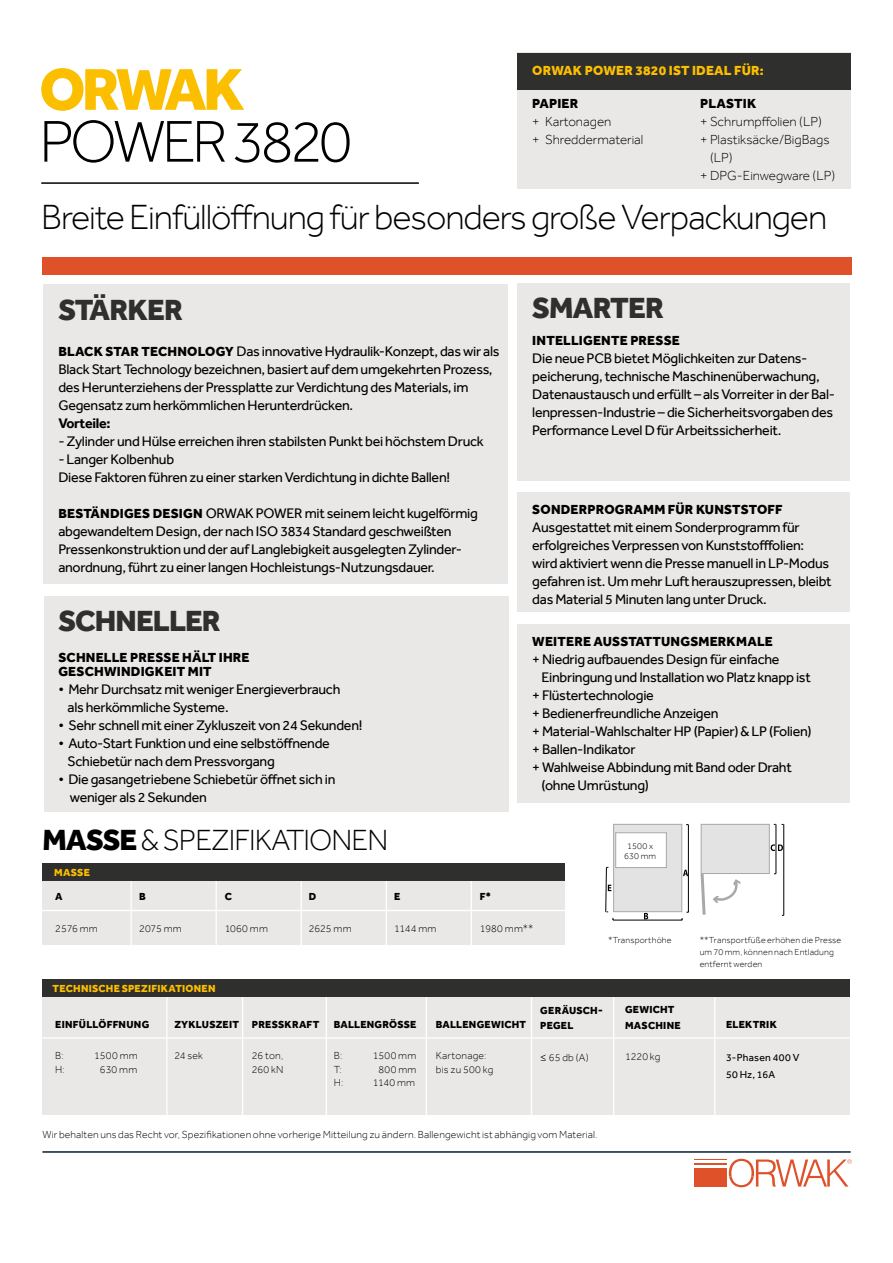
<style>
.page{position:relative;width:893px;height:1263px;background:#fff}
.page>*{position:absolute;margin:0;border:0;box-sizing:border-box;transform-origin:0 0}
.t1{font:300 60.9px "Effra";letter-spacing:-.065em;color:#000}
.t2{font:800 60.9px "Effra";letter-spacing:-.065em;color:#fcbf00}
.t3{font:300 36px "Effra";letter-spacing:-.03em;color:#000}
.t4{font:800 30px "Effra";letter-spacing:-.03em;color:#2f2f2d}
.t5{font:300 30px "Effra";letter-spacing:-.03em;color:#000}
.t6{font:14.25px/18px "Effra";letter-spacing:-.02em;color:#000}
.t7{font:700 14.25px "Effra";letter-spacing:-.02em;color:#000}
.t8{font:800 13.5px/13.5px "Effra";letter-spacing:.015em;color:#000}
.t9{font:300 13.5px/18px "Effra";color:#000}
.t10{font:800 13.5px "Effra";letter-spacing:.015em;color:#fcbf00}
.t11{font:300 10.5px/13.5px "Effra";letter-spacing:.015em;color:#000}
.t12{font:800 10.5px/15px "Effra";letter-spacing:.02em;color:#000}
.t13{font:800 10.5px "Effra";letter-spacing:.025em;color:#fcbf00}
.t14{font:10.5px/16.5px "Effra";letter-spacing:.015em;color:#000}
.t15{font:300 9px/12px "Effra";letter-spacing:.015em;color:#000}
.s1{font-weight:800;font-size:13.5px}
.s2{font-weight:800}
.s3{font-size:12px}
</style>
<div class="page">
<div style="left:694px;top:1177px;width:33px;height:9px;background:#df5129"></div>
<div style="left:694px;top:1172px;width:33px;height:5px;background:#df5129"></div>
<hr style="left:694px;top:1168px;width:33px;height:3px;background:#df5129">
<hr style="left:694px;top:1164px;width:33px;height:1px;background:#df5129">
<hr style="left:694px;top:1159px;width:33px;height:1px;background:#df5129">
<svg style="left:729px;top:1159px;width:123px;height:28px"></svg>
<svg style="left:700px;top:823px;width:84px;height:93px"></svg>
<hr style="left:688px;top:824px;width:1px;height:88px;background:#000">
<hr style="left:613px;top:920px;width:69px;height:1px;background:#000">
<div style="left:43px;top:257px;width:809px;height:17px;background:#df5129"></div>
<div style="left:517px;top:52px;width:333px;height:137px;background:#eae7e7"></div>
<div style="left:43px;top:870px;width:522px;height:75px;background:#eae7e7"></div>
<hr style="left:37px;top:910px;width:533px;height:1px;background:#fff">
<hr style="left:130px;top:852px;width:2px;height:134px;background:#fff">
<hr style="left:216px;top:852px;width:1px;height:134px;background:#fff">
<hr style="left:301px;top:852px;width:1px;height:134px;background:#fff">
<hr style="left:386px;top:852px;width:1px;height:134px;background:#fff">
<hr style="left:471px;top:852px;width:1px;height:134px;background:#fff">
<div style="left:43px;top:863px;width:522px;height:18px;background:#2f2f2d"></div>
<div style="left:518px;top:493px;width:332px;height:119px;background:#eae7e7"></div>
<hr style="left:41px;top:183px;width:378px;height:1px;background:#000">
<div style="left:517px;top:53px;width:333px;height:36px;background:#2f2f2d"></div>
<hr style="left:43px;top:1152px;width:808px;height:1px;background:#021f38">
<div style="left:43px;top:980px;width:807px;height:135px;background:#eae7e7"></div>
<hr style="left:166px;top:986px;width:2px;height:134px;background:#fff">
<hr style="left:242px;top:986px;width:1px;height:134px;background:#fff">
<hr style="left:326px;top:986px;width:1px;height:134px;background:#fff">
<hr style="left:426px;top:986px;width:1px;height:134px;background:#fff">
<hr style="left:531px;top:986px;width:1px;height:134px;background:#fff">
<hr style="left:613px;top:986px;width:1px;height:134px;background:#fff">
<hr style="left:714px;top:986px;width:1px;height:134px;background:#fff">
<hr style="left:32px;top:1037px;width:820px;height:2px;background:#fff">
<div style="left:43px;top:980px;width:807px;height:17px;background:#2f2f2d"></div>
<svg style="left:605px;top:823px;width:83px;height:97px"></svg>
<div style="left:615px;top:832px;width:52px;height:36px;background:#fff;border:1px solid #a8a8a7"></div>
<div style="left:44px;top:284px;width:464px;height:300px;background:#eae7e7"></div>
<div style="left:44px;top:597px;width:464px;height:215px;background:#eae7e7"></div>
<div style="left:518px;top:284px;width:332px;height:197px;background:#eae7e7"></div>
<div style="left:518px;top:624px;width:332px;height:178px;background:#eae7e7"></div>
<h1 class="t2" style="left:39px;top:52px;width:207px">ORWAK</h1>
<h1 class="t1" style="left:39px;top:107px;width:314px">POWER 3820</h1>
<p class="t10" style="left:532px;top:63px;width:233px">ORWAK POWER 3820 IST IDEAL FÜR:</p>
<p class="t8" style="left:532px;top:96px;width:47px">PAPIER</p>
<p class="t9" style="left:532px;top:112px;width:113px">+ Kartonagen<br>+ Shreddermaterial</p>
<p class="t8" style="left:700px;top:96px;width:58px">PLASTIK</p>
<p class="t9" style="left:700px;top:112px;width:123px">+ Schrumpffolien (LP)</p>
<p class="t9" style="left:700px;top:130px;width:131px">+ Plastiksäcke/BigBags</p>
<p class="t9" style="left:710px;top:148px;width:24px">(LP)</p>
<p class="t9" style="left:700px;top:166px;width:137px">+ DPG-Einwegware (LP)</p>
<h2 class="t3" style="left:41px;top:196px;width:787px">Breite Einfüllöffnung für besonders große Verpackungen</h2>
<h3 class="t4" style="left:58px;top:291px;width:126px">STÄRKER</h3>
<p class="t6" style="left:58px;top:342px;width:443px"><span class="s1">BLACK STAR TECHNOLOGY</span> Das innovative Hydraulik-Konzept, das wir als Black Start Technology bezeichnen, basiert auf dem umgekehrten Prozess, des Herunterziehens der Pressplatte zur Verdichtung des Materials, im Gegensatz zum herkömmlichen Herunterdrücken.</p>
<p class="t7" style="left:58px;top:414px;width:54px">Vorteile:</p>
<p class="t6" style="left:58px;top:432px;width:427px">- Zylinder und Hülse erreichen ihren stabilsten Punkt bei höchstem Druck</p>
<p class="t6" style="left:58px;top:450px;width:393px">- Langer Kolbenhub<br>Diese Faktoren führen zu einer starken Verdichtung in dichte Ballen!</p>
<p class="t6" style="left:58px;top:504px;width:421px"><span class="s1">BESTÄNDIGES DESIGN</span> ORWAK POWER mit seinem leicht kugelförmig abgewandeltem Design, der nach ISO 3834 Standard geschweißten Pressenkonstruktion und der auf Langlebigkeit ausgelegten Zylinder&shy;anordnung, führt zu einer langen Hochleistungs-Nutzungsdauer.</p>
<h3 class="t4" style="left:58px;top:602px;width:164px">SCHNELLER</h3>
<p class="t8" style="left:58px;top:650px;width:193px">SCHNELLE PRESSE HÄLT IHRE<br>GESCHWINDIGKEIT MIT</p>
<p class="t6" style="left:68px;top:680px;width:274px;text-indent:-9px">• Mehr Durchsatz mit weniger Energieverbrauch als herkömmliche Systeme.</p>
<p class="t6" style="left:58px;top:716px;width:306px">• Sehr schnell mit einer Zykluszeit von 24 Sekunden!</p>
<p class="t6" style="left:68px;top:734px;width:264px;text-indent:-9px">• Auto-Start Funktion und eine selbstöffnende<br>Schiebetür nach dem Pressvorgang</p>
<p class="t6" style="left:70px;top:769px;width:267px;text-indent:-11px">• Die gasangetriebene Schiebetür öffnet sich in weniger als 2 Sekunden</p>
<h3 class="t5" style="left:42px;top:823px;width:347px"><span class="s2">MASSE</span> &amp; SPEZIFIKATIONEN</h3>
<p class="t13" style="left:54px;top:866px;width:37px">MASSE</p>
<h3 class="t4" style="left:532px;top:290px;width:133px">SMARTER</h3>
<p class="t8" style="left:532px;top:334px;width:149px">INTELLIGENTE PRESSE</p>
<p class="t6" style="left:532px;top:350px;width:304px">Die neue PCB bietet Möglichkeiten zur Datens&shy;peicherung, technische Maschinenüberwachung, Datenaustausch und erfüllt – als Vorreiter in der Bal&shy;lenpressen-Industrie – die Sicherheitsvorgaben des Performance Level D für Arbeitssicherheit.</p>
<p class="t8" style="left:532px;top:502px;width:252px">SONDERPROGRAMM FÜR KUNSTSTOFF</p>
<p class="t6" style="left:532px;top:518px;width:301px">Ausgestattet mit einem Sonderprogramm für erfolgreiches Verpressen von Kunststofffolien: wird aktiviert wenn die Presse manuell in LP-Modus gefahren ist. Um mehr Luft herauszupressen, bleibt das Material 5 Minuten lang unter Druck.</p>
<p class="t8" style="left:532px;top:634px;width:242px">WEITERE AUSSTATTUNGSMERKMALE</p>
<p class="t6" style="left:532px;top:650px;width:249px">+ Niedrig aufbauendes Design für einfache</p>
<p class="t6" style="left:541px;top:668px;width:271px">Einbringung und Installation wo Platz knapp ist</p>
<p class="t6" style="left:532px;top:686px;width:123px">+ Flüstertechnologie</p>
<p class="t6" style="left:532px;top:704px;width:188px">+ Bedienerfreundliche Anzeigen</p>
<p class="t6" style="left:532px;top:722px;width:281px">+ Material-Wahlschalter HP (Papier) &amp; LP (Folien)</p>
<p class="t6" style="left:532px;top:740px;width:105px">+ Ballen-Indikator</p>
<p class="t6" style="left:532px;top:758px;width:261px">+ Wahlweise Abbindung mit Band oder Draht</p>
<p class="t6" style="left:541px;top:776px;width:109px">(ohne Umrüstung)</p>
<p class="t15" style="left:627px;top:840px;width:28px">1500 x</p>
<p class="t15" style="left:624px;top:850px;width:34px">630 mm</p>
<p class="t12" style="left:55px;top:888px;width:9px">A</p>
<p class="t12" style="left:139px;top:888px;width:8px">B</p>
<p class="t12" style="left:225px;top:888px;width:9px">C</p>
<p class="t12" style="left:309px;top:888px;width:9px">D</p>
<p class="t12" style="left:394px;top:888px;width:8px">E</p>
<p class="t12" style="left:480px;top:888px;width:13px">F*</p>
<p class="t11" style="left:55px;top:922px;width:44px">2576 mm</p>
<p class="t11" style="left:139px;top:922px;width:44px">2075 mm</p>
<p class="t11" style="left:225px;top:922px;width:45px">1060 mm</p>
<p class="t11" style="left:309px;top:922px;width:44px">2625 mm</p>
<p class="t11" style="left:394px;top:922px;width:44px">1144 mm</p>
<p class="t11" style="left:480px;top:922px;width:55px">1980 mm**</p>
<p class="t13" style="left:53px;top:982px;width:164px">TECHNISCHE SPEZIFIKATIONEN</p>
<p class="t15" style="left:608px;top:934px;width:65px">*Transporthöhe</p>
<p class="t15" style="left:700px;top:934px;width:143px">**Transportfüße erhöhen die Presse um 70 mm, können nach Entladung entfernt werden</p>
<p class="t12" style="left:55px;top:1017px;width:96px">EINFÜLLÖFFNUNG</p>
<p class="t11" style="left:55px;top:1049px;width:10px">B:</p>
<p class="t11" style="left:94px;top:1049px;width:45px">1500 mm</p>
<p class="t11" style="left:55px;top:1063px;width:11px">H:</p>
<p class="t11" style="left:100px;top:1063px;width:39px">630 mm</p>
<p class="t12" style="left:174px;top:1017px;width:66px">ZYKLUSZEIT</p>
<p class="t11" style="left:174px;top:1049px;width:30px">24 sek</p>
<p class="t12" style="left:252px;top:1017px;width:69px">PRESSKRAFT</p>
<p class="t11" style="left:252px;top:1049px;width:33px">26 ton,<br>260 kN</p>
<p class="t12" style="left:334px;top:1017px;width:84px">BALLENGRÖSSE</p>
<p class="t11" style="left:334px;top:1049px;width:10px">B:</p>
<p class="t11" style="left:373px;top:1049px;width:45px">1500 mm</p>
<p class="t11" style="left:334px;top:1063px;width:10px">T:</p>
<p class="t11" style="left:378px;top:1063px;width:39px">800 mm</p>
<p class="t11" style="left:334px;top:1076px;width:11px">H:</p>
<p class="t11" style="left:373px;top:1076px;width:44px">1140 mm</p>
<p class="t12" style="left:436px;top:1017px;width:92px">BALLENGEWICHT</p>
<p class="t11" style="left:436px;top:1049px;width:59px">Kartonage: bis zu 500 kg</p>
<p class="t12" style="left:540px;top:1002px;width:64px">GERÄUSCH-<br>PEGEL</p>
<p class="t11" style="left:540px;top:1050px;width:50px"><span class="s3">≤</span> 65 db (A)</p>
<p class="t11" style="left:42px;top:1127px;width:557px">Wir behalten uns das Recht vor, Spezifikationen ohne vorherige Mitteilung zu ändern. Ballengewicht ist abhängig vom Material.</p>
<p class="t12" style="left:625px;top:1002px;width:57px">GEWICHT<br>MASCHINE</p>
<p class="t11" style="left:625px;top:1049px;width:37px">1220 kg</p>
<p class="t12" style="left:726px;top:1017px;width:52px">ELEKTRIK</p>
<p class="t14" style="left:726px;top:1049px;width:75px">3-Phasen 400 V<br>50 Hz, 16A</p>
</div>
